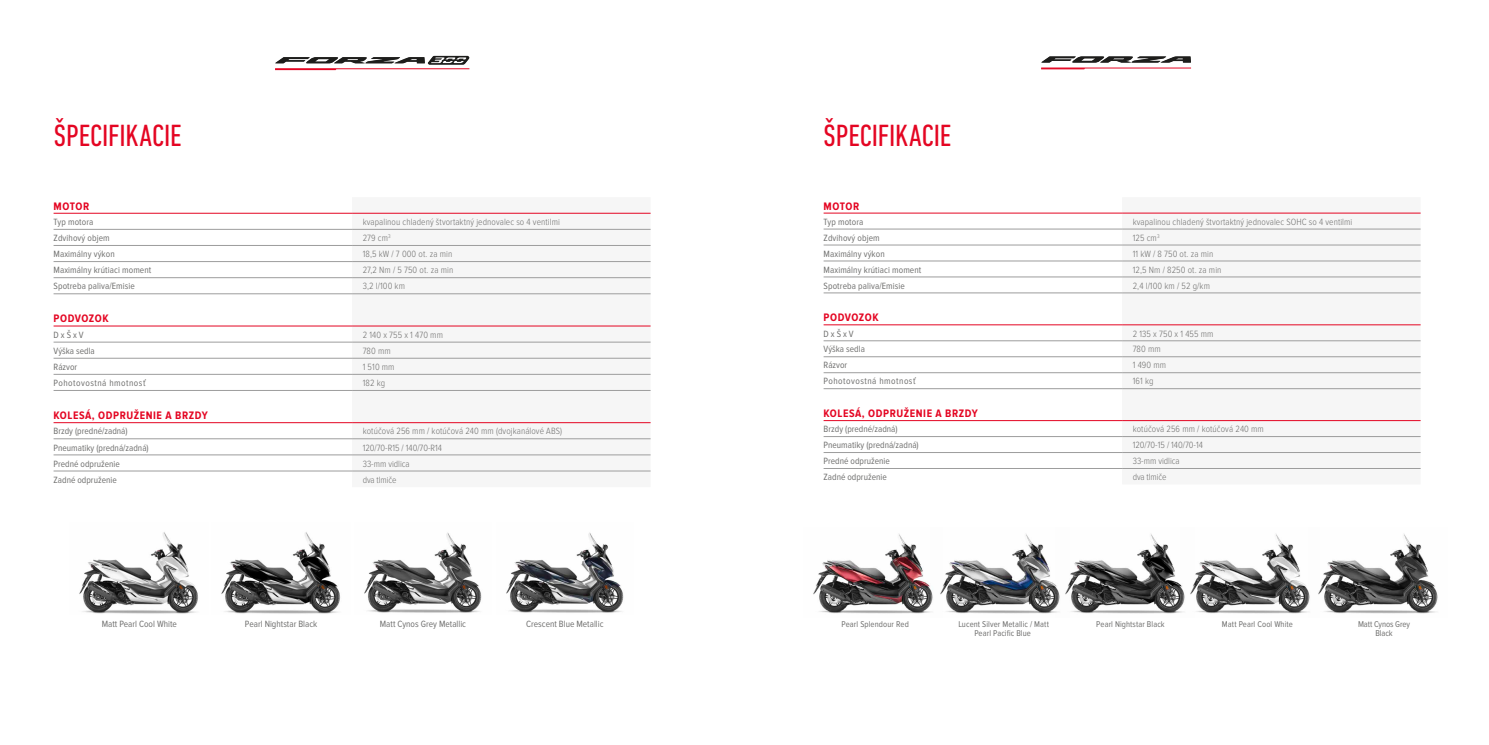
<style>
.page{position:relative;width:1489px;height:745px;background:#fff}
.page>*{position:absolute;margin:0;border:0;box-sizing:border-box;transform-origin:0 0}
.t1{font:condensed 31.25px "DIN Next LT Pro";color:#e40522}
.t2{font:700 11.25px "Proxima Nova Cond";letter-spacing:.05em;color:#e40522}
.t3{font:9.38px "Proxima Nova Cond";color:#70706f}
.t4{font:300 9.38px "Proxima Nova Cond";letter-spacing:.01em;color:#70706f}
.t5{font:9.38px "Proxima Nova Cond";letter-spacing:.05em;color:#70706f}
.t6{font:300 9.38px "Proxima Nova Cond";letter-spacing:-.01em;color:#70706f}
.t7{font:8.75px/9.2px "Proxima Nova Cond";letter-spacing:-.01em;color:#70706f;text-align:center}
.t8{font:condensed 8.62px/9.2px "Proxima Nova";letter-spacing:.01em;color:#70706f;text-align:center}
</style>
<div class="page">
<div style="left:1122px;top:212px;width:298px;height:242px;background:#f6f6f6"></div>
<hr style="left:823px;top:229px;width:299px;height:1px;background:#9d9d9d">
<hr style="left:1122px;top:229px;width:298px;height:1px;background:#9d9d9d">
<hr style="left:823px;top:245px;width:299px;height:1px;background:#9d9d9d">
<hr style="left:1122px;top:245px;width:298px;height:1px;background:#9d9d9d">
<hr style="left:823px;top:260px;width:299px;height:1px;background:#9d9d9d">
<hr style="left:1122px;top:260px;width:298px;height:1px;background:#9d9d9d">
<hr style="left:823px;top:276px;width:299px;height:1px;background:#9d9d9d">
<hr style="left:1122px;top:276px;width:298px;height:1px;background:#9d9d9d">
<hr style="left:823px;top:292px;width:299px;height:1px;background:#9d9d9d">
<hr style="left:1122px;top:292px;width:298px;height:1px;background:#9d9d9d">
<hr style="left:823px;top:340px;width:299px;height:1px;background:#9d9d9d">
<hr style="left:823px;top:356px;width:299px;height:1px;background:#9d9d9d">
<hr style="left:1122px;top:340px;width:298px;height:1px;background:#9d9d9d">
<hr style="left:1122px;top:356px;width:298px;height:1px;background:#9d9d9d">
<hr style="left:1122px;top:372px;width:298px;height:1px;background:#9d9d9d">
<hr style="left:823px;top:388px;width:299px;height:1px;background:#9d9d9d">
<hr style="left:1122px;top:388px;width:298px;height:1px;background:#9d9d9d">
<hr style="left:823px;top:436px;width:299px;height:1px;background:#9d9d9d">
<hr style="left:1122px;top:436px;width:298px;height:1px;background:#9d9d9d">
<hr style="left:823px;top:452px;width:299px;height:1px;background:#9d9d9d">
<hr style="left:1122px;top:452px;width:298px;height:1px;background:#9d9d9d">
<hr style="left:823px;top:468px;width:299px;height:1px;background:#9d9d9d">
<hr style="left:1122px;top:468px;width:298px;height:1px;background:#9d9d9d">
<hr style="left:823px;top:213px;width:299px;height:1px;background:#e40522">
<hr style="left:1122px;top:213px;width:298px;height:1px;background:#e40522">
<hr style="left:1122px;top:324px;width:298px;height:1px;background:#e40522">
<hr style="left:823px;top:420px;width:299px;height:1px;background:#e40522">
<hr style="left:1122px;top:420px;width:298px;height:1px;background:#e40522">
<hr style="left:823px;top:372px;width:299px;height:1px;background:#9d9d9d">
<hr style="left:823px;top:324px;width:299px;height:1px;background:#e40522">
<div style="left:352px;top:212px;width:298px;height:260px;background:#f6f6f6"></div>
<hr style="left:54px;top:229px;width:298px;height:1px;background:#9d9d9d">
<hr style="left:352px;top:229px;width:298px;height:1px;background:#9d9d9d">
<hr style="left:54px;top:245px;width:298px;height:1px;background:#9d9d9d">
<hr style="left:352px;top:245px;width:298px;height:1px;background:#9d9d9d">
<hr style="left:54px;top:261px;width:298px;height:1px;background:#9d9d9d">
<hr style="left:352px;top:261px;width:298px;height:1px;background:#9d9d9d">
<hr style="left:54px;top:277px;width:298px;height:1px;background:#9d9d9d">
<hr style="left:352px;top:277px;width:298px;height:1px;background:#9d9d9d">
<hr style="left:54px;top:293px;width:298px;height:1px;background:#9d9d9d">
<hr style="left:352px;top:293px;width:298px;height:1px;background:#9d9d9d">
<hr style="left:54px;top:342px;width:298px;height:1px;background:#9d9d9d">
<hr style="left:54px;top:358px;width:298px;height:1px;background:#9d9d9d">
<hr style="left:352px;top:342px;width:298px;height:1px;background:#9d9d9d">
<hr style="left:352px;top:358px;width:298px;height:1px;background:#9d9d9d">
<hr style="left:352px;top:374px;width:298px;height:1px;background:#9d9d9d">
<hr style="left:54px;top:390px;width:298px;height:1px;background:#9d9d9d">
<hr style="left:352px;top:390px;width:298px;height:1px;background:#9d9d9d">
<hr style="left:54px;top:438px;width:298px;height:1px;background:#9d9d9d">
<hr style="left:352px;top:438px;width:298px;height:1px;background:#9d9d9d">
<hr style="left:54px;top:454px;width:298px;height:1px;background:#9d9d9d">
<hr style="left:352px;top:454px;width:298px;height:1px;background:#9d9d9d">
<hr style="left:54px;top:470px;width:298px;height:1px;background:#9d9d9d">
<hr style="left:352px;top:470px;width:298px;height:1px;background:#9d9d9d">
<hr style="left:54px;top:213px;width:298px;height:1px;background:#e40522">
<hr style="left:352px;top:213px;width:298px;height:1px;background:#e40522">
<hr style="left:352px;top:325px;width:298px;height:1px;background:#e40522">
<hr style="left:54px;top:422px;width:298px;height:1px;background:#e40522">
<hr style="left:352px;top:422px;width:298px;height:1px;background:#e40522">
<hr style="left:54px;top:374px;width:298px;height:1px;background:#9d9d9d">
<hr style="left:54px;top:325px;width:298px;height:1px;background:#e40522">
<img style="left:79px;top:532px;width:120px;height:81px">
<img style="left:221px;top:532px;width:120px;height:81px">
<img style="left:364px;top:532px;width:118px;height:81px">
<img style="left:506px;top:532px;width:118px;height:81px">
<svg style="left:275px;top:56px;width:194px;height:14px"></svg>
<svg style="left:1041px;top:56px;width:149px;height:13px"></svg>
<img style="left:813px;top:534px;width:117px;height:80px">
<img style="left:930px;top:534px;width:124px;height:80px">
<img style="left:1054px;top:534px;width:126px;height:80px">
<img style="left:1180px;top:534px;width:128px;height:80px">
<img style="left:1308px;top:534px;width:130px;height:80px">
<h1 class="t1" style="left:54px;top:117px;width:129px">ŠPECIFIKACIE</h1>
<p class="t2" style="left:54px;top:199px;width:37px">MOTOR</p>
<p class="t3" style="left:54px;top:216px;width:41px">Typ motora</p>
<p class="t4" style="left:363px;top:216px;width:199px">kvapalinou chladený štvortaktný jednovalec so 4 ventilmi</p>
<p class="t3" style="left:54px;top:233px;width:58px">Zdvihový objem</p>
<p class="t4" style="left:363px;top:233px;width:29px">279 cm<sup>3</sup></p>
<p class="t3" style="left:54px;top:249px;width:63px">Maximálny výkon</p>
<p class="t4" style="left:363px;top:249px;width:91px">18,5 kW / 7 000 ot. za min</p>
<p class="t3" style="left:54px;top:265px;width:99px">Maximálny krútiaci moment</p>
<p class="t4" style="left:363px;top:265px;width:92px">27,2 Nm / 5 750 ot. za min</p>
<p class="t3" style="left:54px;top:281px;width:83px">Spotreba paliva/Emisie</p>
<p class="t4" style="left:363px;top:281px;width:44px">3,2 l/100 km</p>
<p class="t2" style="left:54px;top:312px;width:56px">PODVOZOK</p>
<p class="t3" style="left:54px;top:329px;width:32px">D x Š x V</p>
<p class="t4" style="left:363px;top:329px;width:82px">2 140 x 755 x 1 470 mm</p>
<p class="t3" style="left:54px;top:345px;width:43px">Výška sedla</p>
<p class="t4" style="left:363px;top:345px;width:29px">780 mm</p>
<p class="t3" style="left:54px;top:361px;width:25px">Rázvor</p>
<p class="t4" style="left:363px;top:361px;width:33px">1 510 mm</p>
<p class="t5" style="left:54px;top:377px;width:93px">Pohotovostná hmotnosť</p>
<p class="t4" style="left:363px;top:377px;width:24px">182 kg</p>
<p class="t2" style="left:54px;top:409px;width:156px">KOLESÁ, ODPRUŽENIE A BRZDY</p>
<p class="t3" style="left:54px;top:426px;width:76px">Brzdy (predné/zadná)</p>
<p class="t4" style="left:363px;top:426px;width:201px">kotúčová 256 mm / kotúčová 240 mm (dvojkanálové ABS)</p>
<p class="t3" style="left:54px;top:442px;width:97px">Pneumatiky (predná/zadná)</p>
<p class="t4" style="left:363px;top:442px;width:81px">120/70-R15 / 140/70-R14</p>
<p class="t3" style="left:54px;top:458px;width:68px">Predné odpruženie</p>
<p class="t4" style="left:363px;top:458px;width:49px">33-mm vidlica</p>
<p class="t3" style="left:54px;top:474px;width:65px">Zadné odpruženie</p>
<p class="t6" style="left:363px;top:474px;width:35px">dva tlmiče</p>
<h1 class="t1" style="left:823px;top:117px;width:129px">ŠPECIFIKACIE</h1>
<p class="t2" style="left:823px;top:199px;width:37px">MOTOR</p>
<p class="t3" style="left:823px;top:216px;width:41px">Typ motora</p>
<p class="t4" style="left:1132px;top:216px;width:221px">kvapalinou chladený štvortaktný jednovalec SOHC so 4 ventilmi</p>
<p class="t3" style="left:823px;top:232px;width:58px">Zdvihový objem</p>
<p class="t4" style="left:1132px;top:232px;width:28px">125 cm<sup>3</sup></p>
<p class="t3" style="left:823px;top:248px;width:63px">Maximálny výkon</p>
<p class="t4" style="left:1132px;top:248px;width:82px">11 kW / 8 750 ot. za min</p>
<p class="t3" style="left:823px;top:264px;width:99px">Maximálny krútiaci moment</p>
<p class="t4" style="left:1132px;top:264px;width:90px">12,5 Nm / 8250 ot. za min</p>
<p class="t3" style="left:823px;top:280px;width:83px">Spotreba paliva/Emisie</p>
<p class="t4" style="left:1132px;top:280px;width:79px">2,4 l/100 km / 52 g/km</p>
<p class="t2" style="left:823px;top:311px;width:56px">PODVOZOK</p>
<p class="t3" style="left:823px;top:328px;width:32px">D x Š x V</p>
<p class="t4" style="left:1132px;top:328px;width:82px">2 135 x 750 x 1 455 mm</p>
<p class="t3" style="left:823px;top:344px;width:43px">Výška sedla</p>
<p class="t4" style="left:1132px;top:344px;width:29px">780 mm</p>
<p class="t3" style="left:823px;top:360px;width:25px">Rázvor</p>
<p class="t4" style="left:1132px;top:360px;width:35px">1 490 mm</p>
<p class="t5" style="left:823px;top:376px;width:93px">Pohotovostná hmotnosť</p>
<p class="t4" style="left:1132px;top:376px;width:22px">161 kg</p>
<p class="t2" style="left:823px;top:407px;width:156px">KOLESÁ, ODPRUŽENIE A BRZDY</p>
<p class="t3" style="left:823px;top:423px;width:76px">Brzdy (predné/zadná)</p>
<p class="t4" style="left:1132px;top:423px;width:133px">kotúčová 256 mm / kotúčová 240 mm</p>
<p class="t3" style="left:823px;top:439px;width:97px">Pneumatiky (predná/zadná)</p>
<p class="t4" style="left:1132px;top:439px;width:72px">120/70-15 / 140/70-14</p>
<p class="t3" style="left:823px;top:455px;width:68px">Predné odpruženie</p>
<p class="t4" style="left:1132px;top:455px;width:49px">33-mm vidlica</p>
<p class="t3" style="left:823px;top:471px;width:65px">Zadné odpruženie</p>
<p class="t6" style="left:1132px;top:471px;width:35px">dva tlmiče</p>
<p class="t3" style="left:102px;top:618px;width:77px">Matt Pearl Cool White</p>
<p class="t3" style="left:245px;top:618px;width:74px">Pearl Nightstar Black</p>
<p class="t3" style="left:380px;top:618px;width:88px">Matt Cynos Grey Metallic</p>
<p class="t3" style="left:526px;top:618px;width:79px">Crescent Blue Metallic</p>
<p class="t8" style="left:841px;top:619px;width:69px">Pearl Splendour Red</p>
<p class="t8" style="left:958px;top:619px;width:92px">Lucent Silver Metallic / Matt<br>Pearl Pacific Blue</p>
<p class="t8" style="left:1096px;top:619px;width:70px">Pearl Nightstar Black</p>
<p class="t8" style="left:1221px;top:619px;width:73px">Matt Pearl Cool White</p>
<p class="t8" style="left:1357px;top:619px;width:54px">Matt Cynos Grey</p>
<p class="t7" style="left:1357px;top:619px;width:54px">Matt Cynos Grey<br>Black</p>
</div>
